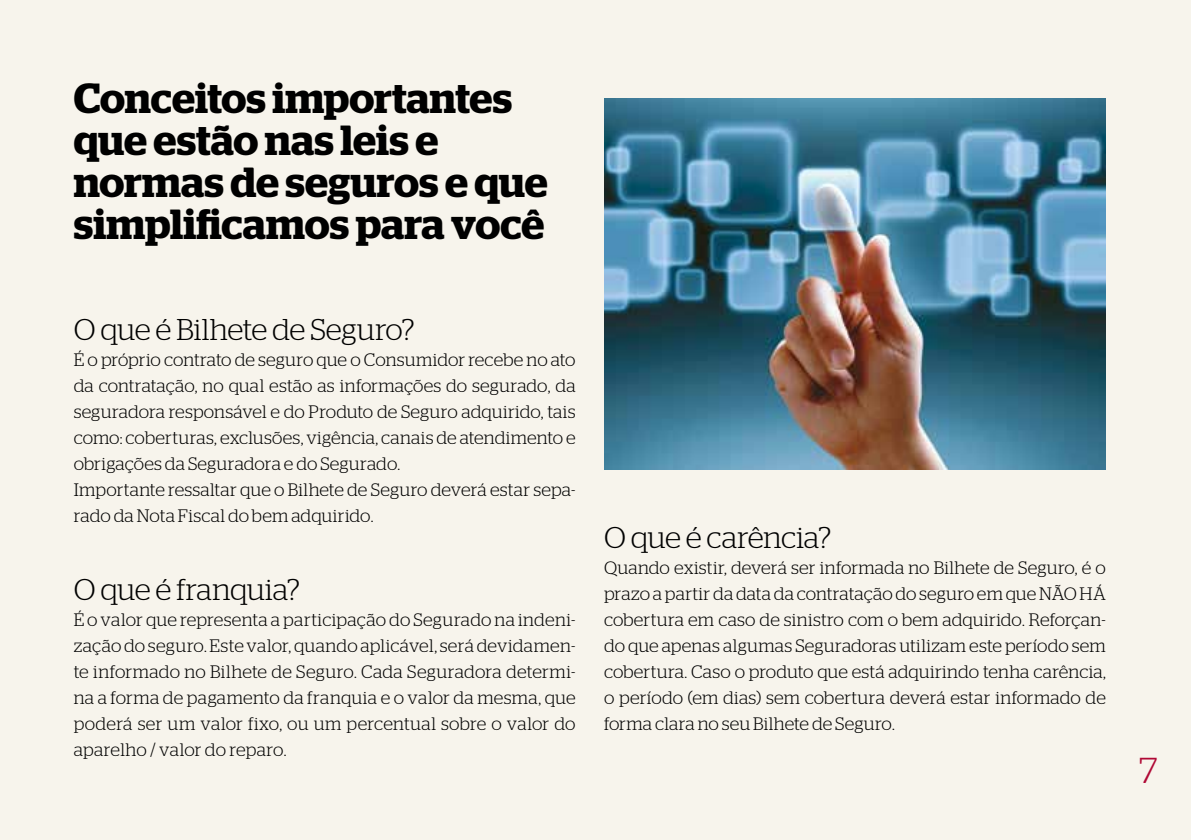
<style>
.page{position:relative;width:1191px;height:840px;background:#fff}
.page>*{position:absolute;margin:0;border:0;box-sizing:border-box;transform-origin:0 0}
.t1{font:600 42px/42px "Stag";color:#000}
.t2{font:300 36px "Stag";color:#b00835}
.t3{font:300 30px "Stag";letter-spacing:-.01em;color:#000}
.t4{font:300 18px/26px "Stag";letter-spacing:.005em;color:#000;text-align:justify}
</style>
<div class="page">
<div style="left:0;top:0;width:1191px;height:839px;background:#f7f4ec"></div>
<img style="left:604px;top:99px;width:502px;height:370px">
<h1 class="t1" style="left:74px;top:77px;width:475px">Conceitos importantes que estão nas leis e normas de seguros e que simplificamos para você</h1>
<h3 class="t3" style="left:74px;top:312px;width:342px">O que é Bilhete de Seguro?</h3>
<p class="t4" style="left:74px;top:346px;width:503px;text-align:left">É o próprio contrato de seguro que o Consumidor recebe no ato da contratação, no qual estão as informações do segurado, da seguradora responsável e do Produto de Seguro adquirido, tais como: coberturas, exclusões, vigência, canais de atendimento e obrigações da Seguradora e do Segurado.<br>Importante ressaltar que o Bilhete de Seguro deverá estar sepa&shy;rado da Nota Fiscal do bem adquirido.</p>
<h3 class="t3" style="left:74px;top:572px;width:228px">O que é franquia?</h3>
<p class="t4" style="left:74px;top:606px;width:503px">É o valor que representa a participação do Segurado na indeni&shy;zação do seguro. Este valor, quando aplicável, será devidamen&shy;te informado no Bilhete de Seguro. Cada Seguradora determi&shy;na a forma de pagamento da franquia e o valor da mesma, que poderá ser um valor fixo, ou um percentual sobre o valor do aparelho / valor do reparo.</p>
<h3 class="t3" style="left:604px;top:520px;width:229px">O que é carência?</h3>
<p class="t4" style="left:604px;top:554px;width:503px">Quando existir, deverá ser informada no Bilhete de Seguro, é o prazo a partir da data da contratação do seguro em que NÃO HÁ cobertura em caso de sinistro com o bem adquirido. Reforçan&shy;do que apenas algumas Seguradoras utilizam este período sem cobertura. Caso o produto que está adquirindo tenha carência, o período (em dias) sem cobertura deverá estar informado de forma clara no seu Bilhete de Seguro.</p>
<h2 class="t2" style="left:1139px;top:749px;width:20px">7</h2>
</div>
